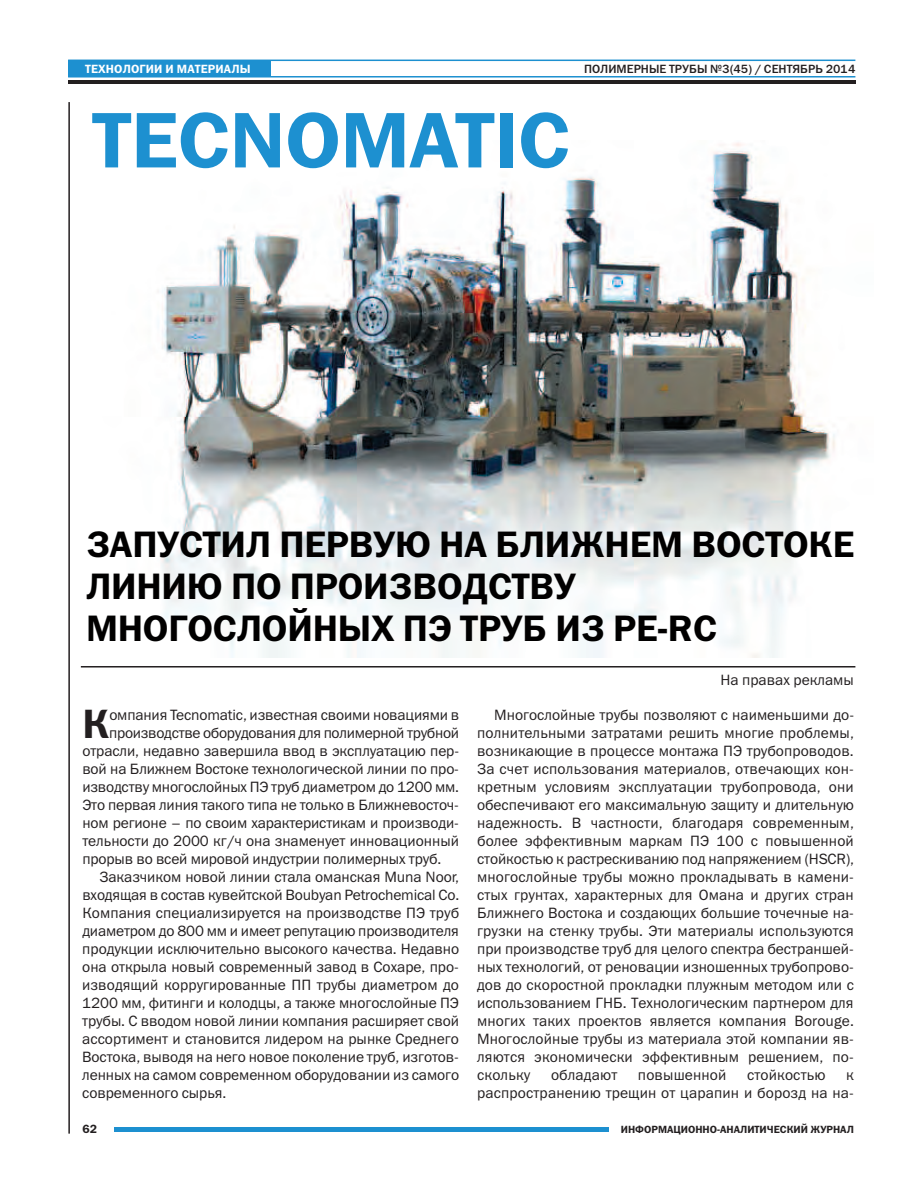
<style>
.page{position:relative;width:915px;height:1191px;background:#fff}
.page>*{position:absolute;margin:0;border:0;box-sizing:border-box;transform-origin:0 0}
.t1{font:79.2px "Franklin Gothic Demi C";letter-spacing:-.005em;color:#1d90d0}
.t2{font:41.25px "Franklin Gothic Demi C";color:#231f20}
.t3{font:37.05px/42px "Franklin Gothic Demi C";letter-spacing:-.005em;color:#010000}
.t4{font:15px/18px "Franklin Gothic Book C";letter-spacing:-.005em;color:#231f20;text-align:justify}
.t5{font:12px "Franklin Gothic Medium C";color:#231f20}
.t6{font:12px "Franklin Gothic Demi C";letter-spacing:.01em;color:#fff}
.t7{font:12px "Franklin Gothic Demi C";color:#231f20}
.t8{font:10.5px "Franklin Gothic Demi C";color:#231f20}
</style>
<div class="page">
<hr style="left:68px;top:102px;width:2px;height:1031px;background:#231f20">
<hr style="left:114px;top:1127px;width:494px;height:4px;background:#1d90d0">
<hr style="left:68px;top:76px;width:787px;height:1px;background:#1d90d0">
<hr style="left:68px;top:60px;width:787px;height:1px;background:#1d90d0">
<hr style="left:68px;top:80px;width:787px;height:3px;background:#231f20">
<div style="left:68px;top:60px;width:202px;height:16px;background:#1d90d0"></div>
<img style="left:158px;top:142px;width:678px;height:515px">
<hr style="left:81px;top:666px;width:774px;height:1px;background:#231f20">
<p class="t6" style="left:85px;top:62px;width:167px">ТЕХНОЛОГИИ И МАТЕРИАЛЫ</p>
<p class="t5" style="left:584px;top:62px;width:273px">ПОЛИМЕРНЫЕ ТРУБЫ №3(45) / СЕНТЯБРЬ 2014</p>
<h1 class="t1" style="left:92px;top:94px;width:480px">TECNOMATIC</h1>
<h3 class="t3" style="left:86px;top:523px;width:769px">ЗАПУСТИЛ ПЕРВУЮ НА БЛИЖНЕМ ВОСТОКЕ<br>ЛИНИЮ ПО ПРОИЗВОДСТВУ<br>МНОГОСЛОЙНЫХ ПЭ ТРУБ ИЗ PE-RC</h3>
<h2 class="t2" style="left:82px;top:700px;width:29px">К</h2>
<p class="t4" style="left:109px;top:706px;width:351px">омпания Tecnomatic, известная своими новациями в</p>
<p class="t4" style="left:109px;top:724px;width:351px">производстве оборудования для полимерной трубной</p>
<p class="t4" style="left:82px;top:742px;width:378px">отрасли, недавно завершила ввод в эксплуатацию пер-</p>
<p class="t4" style="left:82px;top:760px;width:378px">вой на Ближнем Востоке технологической линии по про-</p>
<p class="t4" style="left:82px;top:778px;width:378px">изводству многослойных ПЭ труб диаметром до 1200 мм.</p>
<p class="t4" style="left:82px;top:796px;width:378px">Это первая линия такого типа не только в Ближневосточ-</p>
<p class="t4" style="left:82px;top:814px;width:378px">ном регионе – по своим характеристикам и производи-</p>
<p class="t4" style="left:82px;top:832px;width:378px">тельности до 2000 кг/ч она знаменует инновационный</p>
<p class="t4" style="left:82px;top:850px;width:360px">прорыв во всей мировой индустрии полимерных труб.</p>
<p class="t4" style="left:99px;top:868px;width:361px">Заказчиком новой линии стала оманская Muna Noor,</p>
<p class="t4" style="left:82px;top:886px;width:378px">входящая в состав кувейтской Boubyan Petrochemical Co.</p>
<p class="t4" style="left:82px;top:904px;width:378px">Компания специализируется на производстве ПЭ труб</p>
<p class="t4" style="left:82px;top:922px;width:378px">диаметром до 800 мм и имеет репутацию производителя</p>
<p class="t4" style="left:82px;top:940px;width:378px">продукции исключительно высокого качества. Недавно</p>
<p class="t4" style="left:82px;top:958px;width:378px">она открыла новый современный завод в Сохаре, про-</p>
<p class="t4" style="left:82px;top:976px;width:378px">изводящий корругированные ПП трубы диаметром до</p>
<p class="t4" style="left:82px;top:994px;width:378px">1200 мм, фитинги и колодцы, а также многослойные ПЭ</p>
<p class="t4" style="left:82px;top:1012px;width:378px">трубы. С вводом новой линии компания расширяет свой</p>
<p class="t4" style="left:82px;top:1030px;width:378px">ассортимент и становится лидером на рынке Среднего</p>
<p class="t4" style="left:82px;top:1048px;width:378px">Востока, выводя на него новое поколение труб, изготов-</p>
<p class="t4" style="left:82px;top:1066px;width:378px">ленных на самом современном оборудовании из самого</p>
<p class="t4" style="left:82px;top:1084px;width:145px">современного сырья.</p>
<p class="t7" style="left:82px;top:1122px;width:16px">62</p>
<p class="t4" style="left:720px;top:671px;width:135px">На правах рекламы</p>
<p class="t4" style="left:477px;top:706px;width:378px;text-indent:17px">Многослойные трубы позволяют с наименьшими до&shy;полнительными затратами решить многие проблемы, возникающие в процессе монтажа ПЭ трубопроводов.<br>За счет использования материалов, отвечающих кон&shy;кретным условиям эксплуатации трубопровода, они обеспечивают его максимальную защиту и длительную надежность. В частности, благодаря современным, более эффективным маркам ПЭ 100 с повышенной стойкостью к растрескиванию под напряжением (HSCR), многослойные трубы можно прокладывать в камени&shy;стых грунтах, характерных для Омана и других стран Ближнего Востока и создающих большие точечные на&shy;грузки на стенку трубы. Эти материалы используются при производстве труб для целого спектра бестраншей&shy;ных технологий, от реновации изношенных трубопрово&shy;дов до скоростной прокладки плужным методом или с использованием ГНБ. Технологическим партнером для многих таких проектов является компания Borouge.<br>Многослойные трубы из материала этой компании яв&shy;ляются экономически эффективным решением, по&shy;скольку</p>
<p class="t4" style="left:551px;top:1066px;width:68px">обладают</p>
<p class="t4" style="left:637px;top:1066px;width:90px">повышенной</p>
<p class="t4" style="left:746px;top:1066px;width:80px">стойкостью</p>
<p class="t4" style="left:477px;top:1066px;width:378px;text-align:right">к<br>распространению трещин от царапин и борозд на на-</p>
<p class="t8" style="left:620px;top:1122px;width:234px">ИНФОРМАЦИОННО-АНАЛИТИЧЕСКИЙ ЖУРНАЛ</p>
</div>
